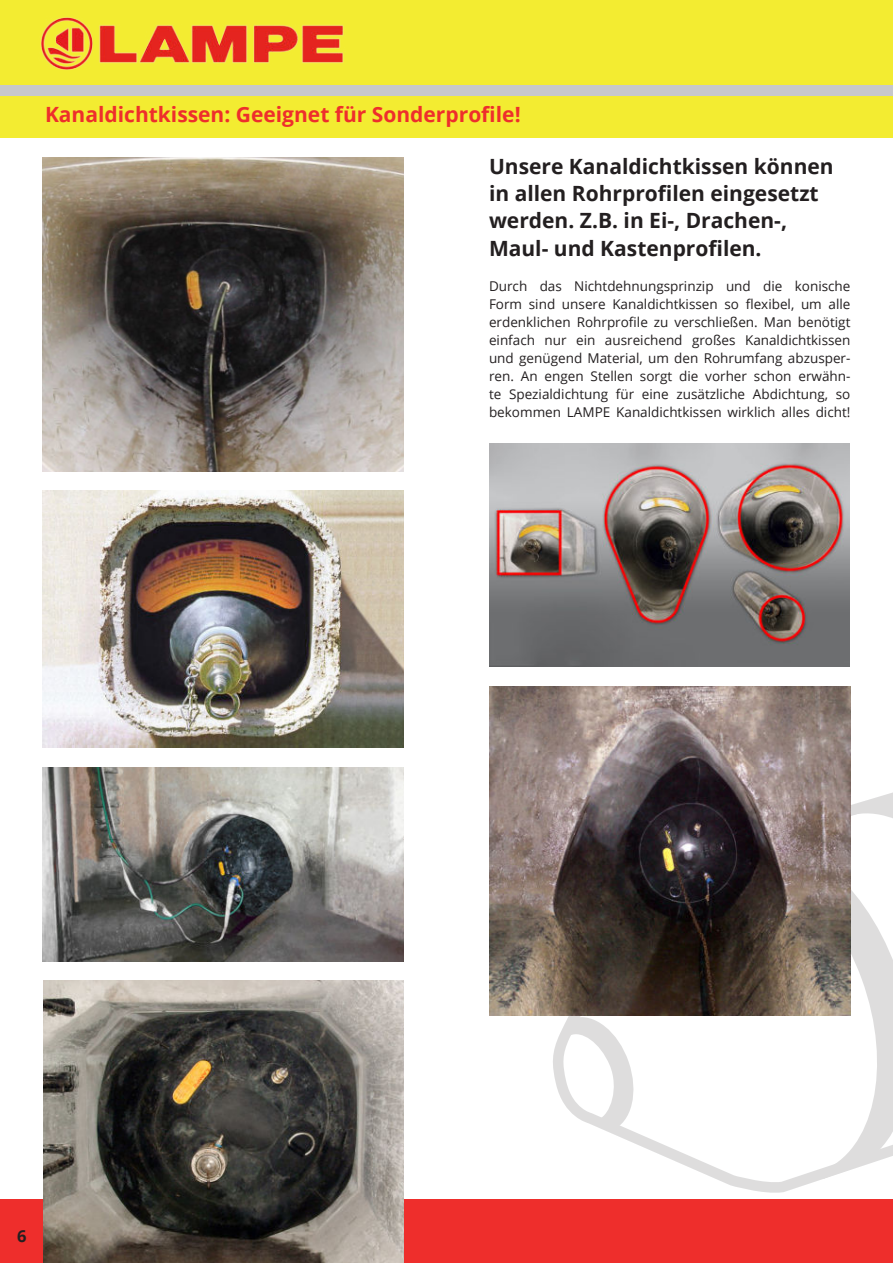
<style>
.page{position:relative;width:893px;height:1263px;background:#fff}
.page>*{position:absolute;margin:0;border:0;box-sizing:border-box;transform-origin:0 0}
.t1{font:700 21px/27px "Open Sans";color:#231f20}
.t2{font:700 21px "Open Sans";color:#ee2e2c}
.t3{font:700 16.5px "Open Sans";color:#231f20}
.t4{font:13.5px/18px "Open Sans";color:#231f20;text-align:justify}
</style>
<div class="page">
<div style="left:0;top:1199px;width:893px;height:64px;background:#ee2e2c"></div>
<div style="left:0;top:0;width:893px;height:138px;background:#f3ec31"></div>
<div style="left:0;top:85px;width:893px;height:11px;background:#c7c8ca"></div>
<img style="left:40px;top:17px;width:304px;height:53px">
<img style="left:43px;top:981px;width:360px;height:282px">
<img style="left:43px;top:490px;width:361px;height:257px">
<img style="left:43px;top:768px;width:361px;height:193px">
<img style="left:43px;top:158px;width:361px;height:314px">
<img style="left:490px;top:443px;width:359px;height:224px">
<svg style="left:543px;top:1015px;width:261px;height:178px"></svg>
<svg style="left:695px;top:1015px;width:198px;height:170px"></svg>
<svg style="left:834px;top:786px;width:59px;height:355px"></svg>
<svg style="left:560px;top:1017px;width:73px;height:113px"></svg>
<img style="left:489px;top:686px;width:361px;height:329px">
<h1 class="t2" style="left:45px;top:100px;width:477px">Kanaldichtkissen: Geeignet für Sonderproile!</h1>
<h1 class="t1" style="left:489px;top:155px;width:346px">Unsere Kanaldichtkissen können in allen Rohrproilen eingesetzt werden. Z.B. in Ei-, Drachen-,<br>Maul- und Kastenproilen.</h1>
<p class="t4" style="left:489px;top:279px;width:363px">Durch das Nichtdehnungsprinzip und die konische Form sind unsere Kanaldichtkissen so lexibel, um alle erdenklichen Rohrproile zu verschließen. Man benötigt einfach nur ein ausreichend großes Kanaldichtkissen und genügend Material, um den Rohrumfang abzusper&shy;ren. An engen Stellen sorgt die vorher schon erwähn&shy;te Spezialdichtung für eine zusätzliche Abdichtung, so bekommen LAMPE Kanaldichtkissen wirklich alles dicht!</p>
<p class="t3" style="left:17px;top:1230px;width:11px">6</p>
</div>
